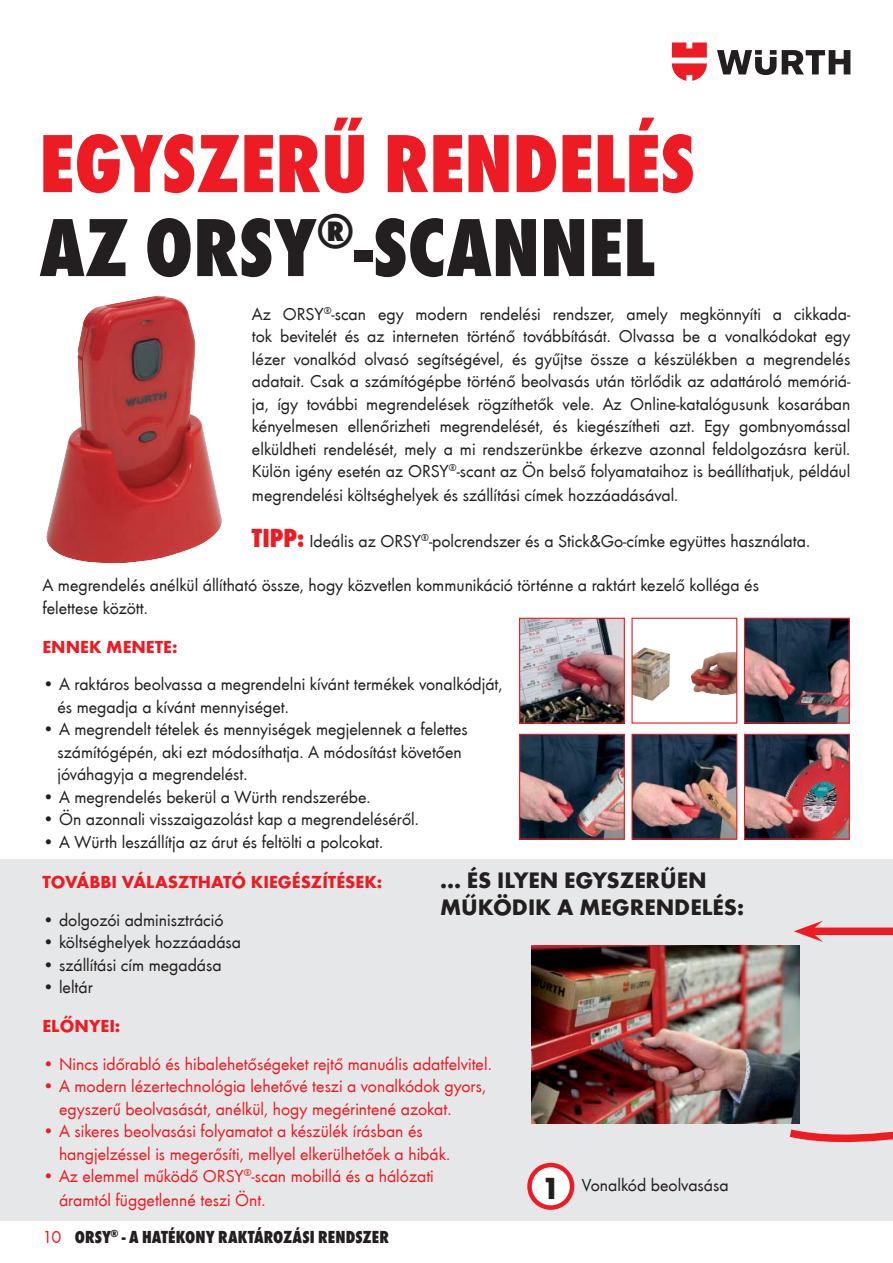
<style>
.page{position:relative;width:893px;height:1263px;background:#fff}
.page>*{position:absolute;margin:0;border:0;box-sizing:border-box;transform-origin:0 0}
.t1{font:800 condensed 85.5px/84px "Wuerth";color:#ed1c24}
.t2{font:700 31.5px "Wuerth";color:#231f20}
.t3{font:700 23.1px/27.8px "Wuerth";color:#231f20}
.t4{font:18px/22.6px "Wuerth";color:#231f20}
.t5{font:18px/22.5px "Wuerth";color:#ed1c24}
.t6{font:700 18px "Wuerth";color:#ed1c24}
.t7{font:800 condensed 18px "Wuerth";letter-spacing:.005em;color:#231f20}
.s1{color:#231f20}
.s2{font-weight:800;font-stretch:condensed;font-size:27px;color:#ed1c24}
.s3{font-weight:400;font-stretch:normal;color:#ed1c24}
</style>
<div class="page">
<svg style="left:717px;top:50px;width:133px;height:25px"></svg>
<svg style="left:672px;top:43px;width:35px;height:38px"></svg>
<div style="left:0;top:859px;width:893px;height:361px;background:#e6e7e8"></div>
<img style="left:46px;top:295px;width:176px;height:268px">
<img style="left:521px;top:620px;width:102px;height:101px">
<div style="left:519px;top:618px;width:106px;height:105px;border:1px solid #ed1c24"></div>
<img style="left:633px;top:647px;width:102px;height:54px">
<div style="left:631px;top:618px;width:106px;height:105px;border:1px solid #ed1c24"></div>
<img style="left:746px;top:620px;width:102px;height:101px">
<div style="left:744px;top:618px;width:106px;height:105px;border:1px solid #ed1c24"></div>
<img style="left:521px;top:736px;width:102px;height:102px">
<div style="left:519px;top:734px;width:106px;height:106px;border:1px solid #ed1c24"></div>
<img style="left:633px;top:736px;width:102px;height:102px">
<div style="left:631px;top:734px;width:106px;height:106px;border:1px solid #ed1c24"></div>
<img style="left:746px;top:736px;width:102px;height:102px">
<div style="left:744px;top:734px;width:106px;height:106px;border:1px solid #ed1c24"></div>
<svg style="left:789px;top:1122px;width:104px;height:21px"></svg>
<div style="left:529px;top:1165px;width:43px;height:42px;background:#fff;border-radius:50%"></div>
<div style="left:527px;top:1163px;width:47px;height:47px;border:4px solid #ed1c24;border-radius:50%"></div>
<div style="left:811px;top:927px;width:82px;height:8px;background:#ed1c24"></div>
<svg style="left:794px;top:921px;width:29px;height:21px"></svg>
<img style="left:531px;top:946px;width:268px;height:178px">
<h1 class="t1" style="left:39px;top:117px;width:657px">EGYSZERŰ RENDELÉS<br><span class="s1">AZ ORSY</span><sup>®</sup><span class="s1">-SCANNEL</span></h1>
<p class="t4" style="left:252px;top:302px;width:600px;text-align:justify">Az ORSY<sup>®</sup>-scan egy modern rendelési rendszer, amely megkönnyíti a cikkada&shy;tok bevitelét és az interneten történő továbbítását. Olvassa be a vonalkódokat egy lézer vonalkód olvasó segítségével, és gyűjtse össze a készülékben a megrendelés adatait. Csak a számítógépbe történő beolvasás után törlődik az adattároló memóriá&shy;ja, így további megrendelések rögzíthetők vele. Az Online-katalógusunk kosarában kényelmesen ellenőrizheti megrendelését, és kiegészítheti azt. Egy gombnyomással elküldheti rendelését, mely a mi rendszerünkbe érkezve azonnal feldolgozásra kerül.<br>Külön igény esetén az ORSY<sup>®</sup>-scant az Ön belső folyamataihoz is beállíthatjuk, például megrendelési költséghelyek és szállítási címek hozzáadásával.</p>
<p class="t4" style="left:252px;top:529px;width:560px"><span class="s2">TIPP:</span> Ideális az ORSY<sup>®</sup>-polcrendszer és a Stick&amp;Go-címke együttes használata.</p>
<p class="t4" style="left:43px;top:573px;width:718px">A megrendelés anélkül állítható össze, hogy közvetlen kommunikáció történne a raktárt kezelő kolléga és felettese között.</p>
<p class="t6" style="left:43px;top:635px;width:136px">ENNEK MENETE:</p>
<p class="t4" style="left:58px;top:672px;width:447px;text-indent:-15px">• A raktáros beolvassa a megrendelni kívánt termékek vonalkódját, és megadja a kívánt mennyiséget.</p>
<p class="t4" style="left:58px;top:717px;width:412px;text-indent:-15px">• A megrendelt tételek és mennyiségek megjelennek a felettes számítógépén, aki ezt módosíthatja. A módosítást követően jóváhagyja a megrendelést.</p>
<p class="t4" style="left:43px;top:785px;width:330px">• A megrendelés bekerül a Würth rendszerébe.</p>
<p class="t4" style="left:43px;top:807px;width:378px">• Ön azonnali visszaigazolást kap a megrendeléséről.</p>
<p class="t4" style="left:43px;top:830px;width:342px">• A Würth leszállítja az árut és feltölti a polcokat.</p>
<p class="t6" style="left:43px;top:870px;width:341px">TOVÁBBI VÁLASZTHATÓ KIEGÉSZÍTÉSEK:</p>
<p class="t4" style="left:43px;top:908px;width:183px">• dolgozói adminisztráció</p>
<p class="t4" style="left:43px;top:930px;width:200px">• költséghelyek hozzáadása</p>
<p class="t4" style="left:43px;top:953px;width:181px">• szállítási cím megadása</p>
<p class="t4" style="left:43px;top:975px;width:52px">• leltár</p>
<p class="t6" style="left:43px;top:1014px;width:79px">ELŐNYEI:</p>
<p class="t5" style="left:43px;top:1052px;width:451px">• Nincs időrabló és hibalehetőségeket rejtő manuális adatfelvitel.</p>
<p class="t5" style="left:59px;top:1074px;width:429px;text-indent:-17px">• A modern lézertechnológia lehetővé teszi a vonalkódok gyors, egyszerű beolvasását, anélkül, hogy megérintené azokat.</p>
<p class="t5" style="left:59px;top:1119px;width:393px;text-indent:-17px">• A sikeres beolvasási folyamatot a készülék írásban és hangjelzéssel is megerősíti, mellyel elkerülhetőek a hibák.</p>
<p class="t5" style="left:59px;top:1163px;width:376px;line-height:24px;text-indent:-16px">• Az elemmel működő ORSY<sup>®</sup>-scan mobillá és a hálózati áramtól függetlenné teszi Önt.</p>
<p class="t3" style="left:440px;top:865px;width:305px">… ÉS ILYEN EGYSZERŰEN<br>MŰKÖDIK A MEGRENDELÉS:</p>
<h2 class="t2" style="left:541px;top:1168px;width:20px">1</h2>
<p class="t4" style="left:582px;top:1173px;width:148px">Vonalkód beolvasása</p>
<p class="t7" style="left:43px;top:1225px;width:348px"><span class="s3">10</span> ORSY<sup>®</sup> - A HATÉKONY RAKTÁROZÁSI RENDSZER</p>
</div>
